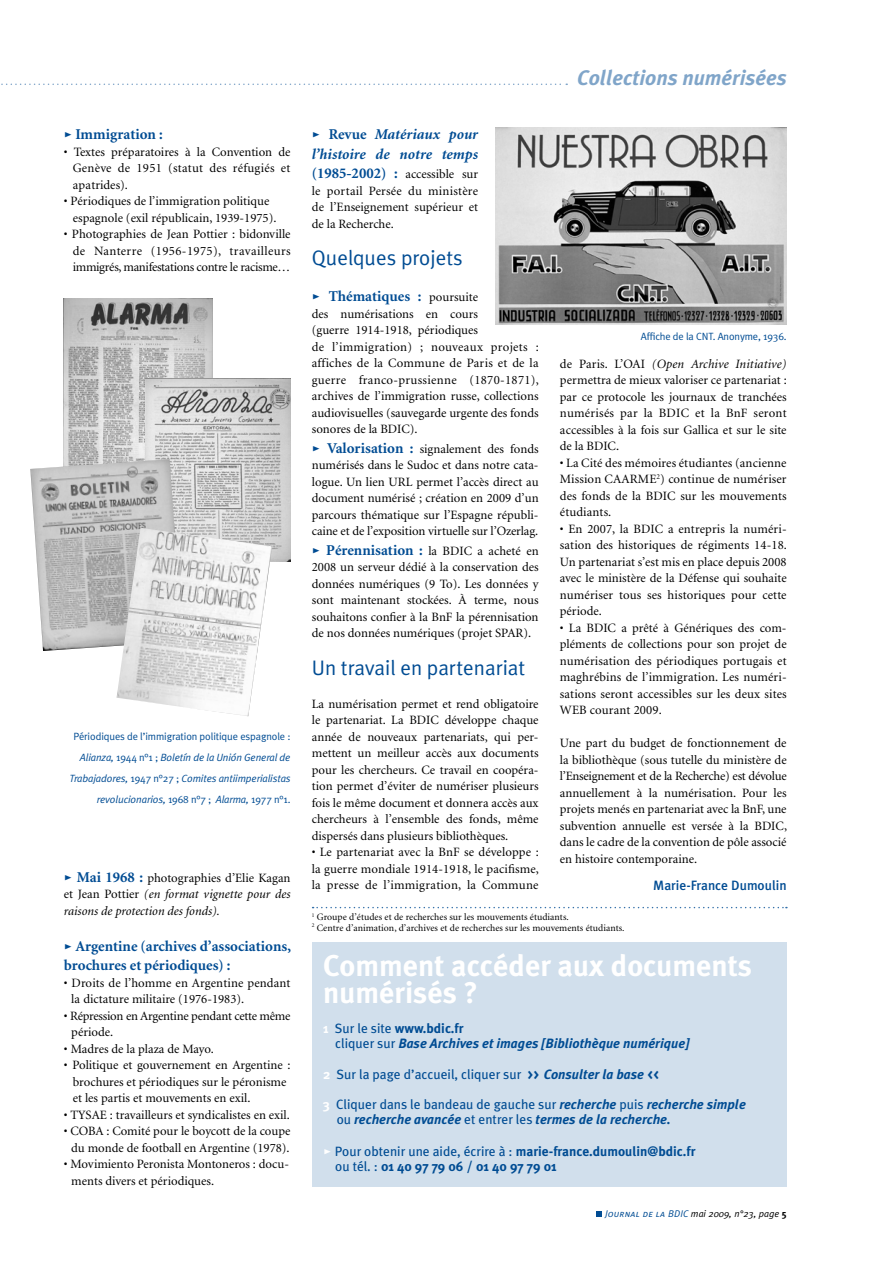
<style>
.page{position:relative;width:893px;height:1263px;background:#fff}
.page>*{position:absolute;margin:0;border:0;box-sizing:border-box;transform-origin:0 0}
.t1{font:700 30px/27px "Meta Plus";color:#fff}
.t2{font:21px "Meta Plus Normal";color:#004c93}
.t3{font:italic 700 21px "Meta Plus";color:#80a5c9}
.t4{font:700 15px/19.5px "Minion";color:#004c93}
.t5{font:italic 700 15px/19.5px "Minion";color:#004c93}
.t6{font:italic 700 13.5px/15px "Meta Plus";color:#004c93}
.t7{font:700 13.5px/15px "Meta Plus";color:#004c93}
.t8{font:13.5px "Meta Plus";color:#004c93}
.t9{font:500 13.5px "Meta Plus";color:#004c93}
.t10{font:12.75px/16.5px "Minion";color:#000;text-align:justify}
.t11{font:italic 12.75px/16.5px "Minion";color:#000;text-align:justify}
.t12{font:12.75px/16.5px "Minion";letter-spacing:-.02em;color:#000}
.t13{font:italic 10.5px/21px "Meta Plus Normal";letter-spacing:-.01em;color:#004c93;text-align:right}
.t14{font:10.5px "Meta Plus Normal";letter-spacing:-.01em;color:#004c93}
.t15{font:9.75px/10.5px "Minion";letter-spacing:.005em;color:#000}
.t16{font:italic 9.75px "Meta Plus Normal";color:#000}
.s1{font-family:"The Sans Caps";font-weight:400}
.s2{font-style:normal}
.s3{font-family:"The Sans Caps";font-style:normal;font-size:15px;color:#004c93}
.s4{font-weight:700;font-style:normal;font-size:15px;color:#004c93}
.s5{font-family:"The Sans Caps";font-weight:400;font-style:normal}
.s6{font-weight:700;font-size:15px;color:#004c93}
.s7{font-weight:400;font-size:12.75px;color:#000}
.s8{font-family:"The Sans Caps";font-size:15px;color:#004c93}
.s9{font-style:italic}
.s10{font-style:normal;color:#fff}
.s11{font-weight:400;font-style:normal}
.s12{font-weight:700;color:#fff}
.s13{font-family:"Meta";font-weight:700}
.s14{font-weight:700;font-style:italic}
.s15{font-family:"The Sans Caps";font-weight:400;font-size:15px;color:#fff}
.s16{font-weight:400}
.s17{font-family:"Meta Plus Normal Caps";color:#004c93}
.s18{font-family:"Meta Plus";font-weight:700;font-style:normal}
</style>
<div class="page">
<svg style="left:596px;top:1212px;width:5px;height:5px"></svg>
<img style="left:64px;top:298px;width:148px;height:161px">
<svg style="left:1px;top:84px;width:566px;height:1px"></svg>
<div style="left:312px;top:942px;width:475px;height:244px;background:#d1dfec"></div>
<img style="left:146px;top:379px;width:145px;height:183px">
<img style="left:30px;top:459px;width:152px;height:192px">
<img style="left:117px;top:528px;width:155px;height:188px">
<img style="left:495px;top:128px;width:292px;height:197px">
<svg style="left:313px;top:907px;width:474px;height:1px"></svg>
<p class="t4" style="left:64px;top:125px;width:101px"><span class="s1">&gt;</span> Immigration :</p>
<p class="t10" style="left:73px;top:144px;width:219px;text-indent:-9px">• Textes préparatoires à la Convention de Genève de 1951 (statut des réfugiés et apatrides).</p>
<p class="t10" style="left:73px;top:193px;width:205px;text-indent:-9px">• Périodiques de l’immigration politique espagnole (exil républicain, 1939-1975).</p>
<p class="t10" style="left:73px;top:226px;width:219px;text-indent:-9px">• Photographies de Jean Pottier : bidonville de Nanterre (1956-1975), travailleurs immigrés, manifestations contre le racisme…</p>
<p class="t13" style="left:70px;top:726px;width:223px"><span class="s2">Périodiques de l’immigration politique espagnole :<br></span>Alianza, <span class="s2">1944 n°1 ;</span> Boletín de la Unión General de Trabajadores, <span class="s2">1947 n°27 ;</span> Comites antiimperialistas revolucionarios, <span class="s2">1968 n°7 ;</span> Alarma, <span class="s2">1977 n°1.</span></p>
<p class="t11" style="left:64px;top:870px;width:228px"><span class="s3">&gt;</span> <span class="s4">Mai 1968 :</span> <span class="s2">photographies d’Elie Kagan et Jean Pottier</span> (en format vignette pour des raisons de protection des fonds).</p>
<p class="t4" style="left:64px;top:937px;width:229px"><span class="s1">&gt;</span> Argentine (archives d’associations, brochures et périodiques) :</p>
<p class="t10" style="left:71px;top:975px;width:221px;text-indent:-7px">• Droits de l’homme en Argentine pendant la dictature militaire (1976-1983).</p>
<p class="t12" style="left:71px;top:1008px;width:221px;text-indent:-7px">• Répression en Argentine pendant cette même période.</p>
<p class="t10" style="left:64px;top:1041px;width:152px">• Madres de la plaza de Mayo.</p>
<p class="t10" style="left:73px;top:1057px;width:219px;text-align:left;text-indent:-9px">• Politique et gouvernement en Argentine : brochures et périodiques sur le péronisme et les partis et mouvements en exil.</p>
<p class="t10" style="left:64px;top:1107px;width:228px">• TYSAE : travailleurs et syndicalistes en exil.</p>
<p class="t10" style="left:64px;top:1123px;width:228px;text-align:center">• COBA : Comité pour le boycott de la coupe du monde de football en Argentine (1978).</p>
<p class="t10" style="left:71px;top:1156px;width:219px;text-indent:-7px">• Movimiento Peronista Montoneros : docu&shy;ments divers et périodiques.</p>
<h2 class="t3" style="left:577px;top:65px;width:211px">Collections numérisées</h2>
<p class="t5" style="left:312px;top:125px;width:168px"><span class="s5">&gt;</span> <span class="s2">Revue</span> Matériaux pour l’histoire de notre temps</p>
<p class="t10" style="left:312px;top:166px;width:168px"><span class="s6">(1985-2002) :</span> accessible sur le portail Persée du ministère de l’Enseignement supérieur et de la Recherche.</p>
<h2 class="t2" style="left:312px;top:246px;width:152px">Quelques projets</h2>
<p class="t4" style="left:312px;top:287px;width:168px"><span class="s1">&gt;</span> Thématiques : <span class="s7">poursuite</span></p>
<p class="t10" style="left:312px;top:306px;width:229px;text-align:left">des numérisations en cours<br>(guerre 1914-1918, périodiques<br>de l’immigration) ; nouveaux projets : affiches de la Commune de Paris et de la guerre franco-prussienne (1870-1871), archives de l’immigration russe, collections audiovisuelles (sauvegarde urgente des fonds sonores de la BDIC).</p>
<p class="t10" style="left:312px;top:441px;width:228px"><span class="s8">&gt;</span> <span class="s6">Valorisation :</span> signalement des fonds numérisés dans le Sudoc et dans notre cata&shy;logue. Un lien URL permet l’accès direct au document numérisé ; création en 2009 d’un parcours thématique sur l’Espagne républi&shy;caine et de l’exposition virtuelle sur l’Ozerlag.</p>
<p class="t10" style="left:312px;top:543px;width:228px"><span class="s8">&gt;</span> <span class="s6">Pérennisation :</span> la BDIC a acheté en 2008 un serveur dédié à la conservation des données numériques (9 To). Les données y sont maintenant stockées. À terme, nous souhaitons confier à la BnF la pérennisation de nos données numériques (projet SPAR).</p>
<h2 class="t2" style="left:312px;top:655px;width:215px">Un travail en partenariat</h2>
<p class="t10" style="left:312px;top:696px;width:228px">La numérisation permet et rend obligatoire le partenariat. La BDIC développe chaque année de nouveaux partenariats, qui per&shy;mettent un meilleur accès aux documents pour les chercheurs. Ce travail en coopéra&shy;tion permet d’éviter de numériser plusieurs fois le même document et donnera accès aux chercheurs à l’ensemble des fonds, même dispersés dans plusieurs bibliothèques.</p>
<p class="t10" style="left:312px;top:844px;width:229px">• Le partenariat avec la BnF se développe : la guerre mondiale 1914-1918, le pacifisme, la presse de l’immigration, la Commune</p>
<p class="t14" style="left:641px;top:330px;width:147px">Affiche de la CNT. Anonyme, 1936.</p>
<p class="t10" style="left:560px;top:356px;width:228px">de Paris. L’OAI <span class="s9">(Open Archive Initiative) </span>permettra de mieux valoriser ce partenariat : par ce protocole les journaux de tranchées numérisés par la BDIC et la BnF seront accessibles à la fois sur Gallica et sur le site de la BDIC.</p>
<p class="t10" style="left:560px;top:455px;width:228px">• La Cité des mémoires étudiantes (ancienne Mission CAARME<sup>2</sup>) continue de numériser des fonds de la BDIC sur les mouvements étudiants.</p>
<p class="t10" style="left:560px;top:521px;width:229px">• En 2007, la BDIC a entrepris la numéri&shy;sation des historiques de régiments 14-18.<br>Un partenariat s’est mis en place depuis 2008 avec le ministère de la Défense qui souhaite numériser tous ses historiques pour cette période.</p>
<p class="t10" style="left:560px;top:620px;width:228px">• La BDIC a prêté à Génériques des com&shy;pléments de collections pour son projet de numérisation des périodiques portugais et maghrébins de l’immigration. Les numéri&shy;sations seront accessibles sur les deux sites WEB courant 2009.</p>
<p class="t10" style="left:560px;top:735px;width:229px">Une part du budget de fonctionnement de la bibliothèque (sous tutelle du ministère de l’Enseignement et de la Recherche) est dévolue annuellement à la numérisation. Pour les projets menés en partenariat avec la BnF, une subvention annuelle est versée à la BDIC, dans le cadre de la convention de pôle associé en histoire contemporaine.</p>
<p class="t9" style="left:653px;top:877px;width:135px">Marie-France Dumoulin</p>
<p class="t15" style="left:312px;top:912px;width:314px"><sup>1</sup> Groupe d’études et de recherches sur les mouvements étudiants.<br><sup>2</sup> Centre d’animation, d’archives et de recherches sur les mouvements étudiants.</p>
<h1 class="t1" style="left:323px;top:952px;width:430px">Comment accéder aux documents numérisés ?</h1>
<p class="t6" style="left:335px;top:1020px;width:356px;text-indent:-12px"><span class="s10">1</span> <span class="s11">Sur le site</span> <span class="s2">www.bdic.fr<br></span><span class="s11">cliquer sur</span> Base Archives et images [Bibliothèque numérique]</p>
<p class="t8" style="left:323px;top:1067px;width:337px"><span class="s12">2</span> Sur la page d’accueil, cliquer sur <span class="s13">&gt;&gt;</span> <span class="s14">Consulter la base</span> <span class="s13">&lt;&lt;</span></p>
<p class="t6" style="left:337px;top:1097px;width:411px;text-indent:-14px"><span class="s10">3</span> <span class="s11">Cliquer dans le bandeau de gauche sur</span> recherche <span class="s11">puis</span> recherche simple <span class="s11">ou</span> recherche avancée <span class="s11">et entrer les</span> termes de la recherche.</p>
<p class="t7" style="left:335px;top:1143px;width:362px;text-indent:-12px"><span class="s15">&gt;</span> <span class="s16">Pour obtenir une aide, écrire à :</span> marie-france.dumoulin@bdic.fr <span class="s16">ou tél. :</span> 01 40 97 79 06 / 01 40 97 79 01</p>
<p class="t16" style="left:605px;top:1208px;width:183px"><span class="s17">Journal de la BDIC</span> mai 2009, n°23, page <span class="s18">5</span></p>
</div>
